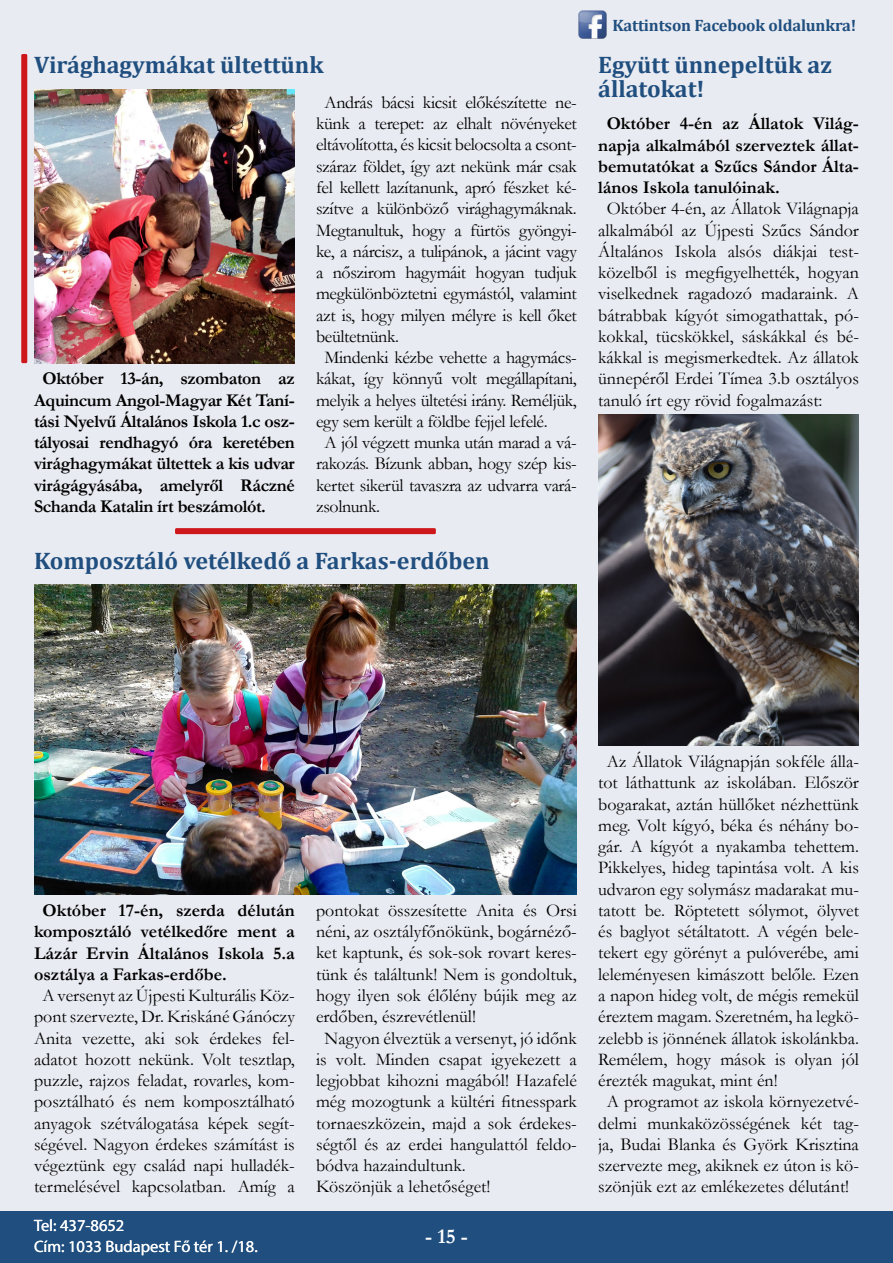
<style>
.page{position:relative;width:893px;height:1263px;background:#e9ebf2}
.page>*{position:absolute;margin:0;border:0;box-sizing:border-box;transform-origin:0 0}
.t1{font:700 24px/24px "Cambria";color:#204f7f}
.t2{font:700 21px "Garamond";color:#fff}
.t3{font:18px/21.3px "Garamond";color:#000;text-align:justify}
.t4{font:18px "Garamond";letter-spacing:-.02em;color:#000}
.t5{font:700 18px/21.3px "Garamond";color:#000;text-align:justify}
.t6{font:16.5px/21.3px "Myriad Pro";color:#fff}
.t7{font:700 16.5px "Cambria";letter-spacing:-.01em;color:#204f7f}
</style>
<div class="page">
<div style="left:0;top:1212px;width:893px;height:51px;background:#204f7f"></div>
<img style="left:598px;top:414px;width:261px;height:332px">
<div style="left:21px;top:54px;width:6px;height:309px;background:#cd171a;border-radius:2px"></div>
<div style="left:175px;top:528px;width:261px;height:6px;background:#cd171a;border-radius:2px"></div>
<img style="left:578px;top:10px;width:29px;height:29px">
<img style="left:34px;top:584px;width:543px;height:311px">
<img style="left:34px;top:89px;width:261px;height:274px">
<h1 class="t1" style="left:34px;top:52px;width:291px">Virághagymákat ültettünk</h1>
<p class="t5" style="left:34px;top:368px;width:262px;text-indent:8px">Október 13-án, szombaton az Aquincum Angol-Magyar Két Taní&shy;tási Nyelvű Általános Iskola 1.c osz&shy;tályosai rendhagyó óra keretében virághagymákat ültettek a kis udvar virágágyásába, amelyről Ráczné Schanda Katalin írt beszámolót.</p>
<p class="t4" style="left:325px;top:90px;width:254px">András bácsi kicsit előkészítette ne-</p>
<p class="t4" style="left:316px;top:111px;width:262px">künk a terepet: az elhalt növényeket</p>
<p class="t4" style="left:316px;top:133px;width:262px">eltávolította, és kicsit belocsolta a csont-</p>
<p class="t4" style="left:316px;top:154px;width:262px">száraz földet, így azt nekünk már csak</p>
<p class="t4" style="left:316px;top:175px;width:262px">fel kellett lazítanunk, apró fészket ké-</p>
<p class="t4" style="left:316px;top:196px;width:262px">szítve a különböző virághagymáknak.</p>
<p class="t4" style="left:316px;top:218px;width:262px">Megtanultuk, hogy a fürtös gyöngyi-</p>
<p class="t4" style="left:316px;top:239px;width:262px">ke, a nárcisz, a tulipánok, a jácint vagy</p>
<p class="t4" style="left:316px;top:260px;width:262px">a nőszirom hagymáit hogyan tudjuk</p>
<p class="t4" style="left:316px;top:282px;width:262px">megkülönböztetni egymástól, valamint</p>
<p class="t4" style="left:316px;top:303px;width:262px">azt is, hogy milyen mélyre is kell őket</p>
<p class="t4" style="left:316px;top:324px;width:84px">beültetnünk.</p>
<p class="t4" style="left:325px;top:345px;width:254px">Mindenki kézbe vehette a hagymács-</p>
<p class="t4" style="left:316px;top:367px;width:262px">kákat, így könnyű volt megállapítani,</p>
<p class="t4" style="left:316px;top:388px;width:262px">melyik a helyes ültetési irány. Reméljük,</p>
<p class="t4" style="left:316px;top:409px;width:233px">egy sem került a földbe fejjel lefelé.</p>
<p class="t4" style="left:325px;top:430px;width:254px">A jól végzett munka után marad a vá-</p>
<p class="t4" style="left:316px;top:452px;width:262px">rakozás. Bízunk abban, hogy szép kis-</p>
<p class="t4" style="left:316px;top:473px;width:262px">kertet sikerül tavaszra az udvarra vará-</p>
<p class="t4" style="left:316px;top:494px;width:66px">zsolnunk.</p>
<h1 class="t1" style="left:34px;top:548px;width:457px">Komposztáló vetélkedő a Farkas-erdőben</h1>
<p class="t7" style="left:612px;top:14px;width:245px">Kattintson Facebook oldalunkra!</p>
<h1 class="t1" style="left:598px;top:52px;width:235px">Együtt ünnepeltük az állatokat!</h1>
<p class="t5" style="left:598px;top:113px;width:262px;text-indent:8px">Október 4-én az Állatok Világ&shy;napja alkalmából szerveztek állat&shy;bemutatókat a Szűcs Sándor Álta&shy;lános Iskola tanulóinak.</p>
<p class="t3" style="left:598px;top:198px;width:262px;text-indent:8px">Október 4-én, az Állatok Világnapja alkalmából az Újpesti Szűcs Sándor Általános Iskola alsós diákjai test&shy;közelből is megfigyelhették, hogyan viselkednek ragadozó madaraink. A bátrabbak kígyót simogathattak, pó&shy;kokkal, tücskökkel, sáskákkal és bé&shy;kákkal is megismerkedtek. Az állatok ünnepéről Erdei Tímea 3.b osztályos tanuló írt egy rövid fogalmazást:</p>
<p class="t5" style="left:34px;top:900px;width:262px;text-indent:8px">Október 17-én, szerda délután komposztáló vetélkedőre ment a Lázár Ervin Általános Iskola 5.a osztálya a Farkas-erdőbe.</p>
<p class="t3" style="left:34px;top:984px;width:262px;text-align:center">A versenyt az Újpesti Kulturális Köz&shy;pont szervezte, Dr. Kriskáné Gánóczy Anita vezette, aki sok érdekes fel&shy;adatot hozott nekünk. Volt tesztlap, puzzle, rajzos feladat, rovarles, kom&shy;posztálható és nem komposztálható anyagok szétválogatása képek segít&shy;ségével. Nagyon érdekes számítást is végeztünk egy család napi hulladék&shy;termelésével kapcsolatban. Amíg a</p>
<p class="t3" style="left:316px;top:899px;width:262px">pontokat összesítette Anita és Orsi</p>
<p class="t3" style="left:316px;top:920px;width:262px">néni, az osztályfőnökünk, bogárnéző-</p>
<p class="t3" style="left:316px;top:942px;width:262px">ket kaptunk, és sok-sok rovart keres-</p>
<p class="t3" style="left:316px;top:963px;width:262px">tünk és találtunk! Nem is gondoltuk,</p>
<p class="t3" style="left:316px;top:984px;width:262px">hogy ilyen sok élőlény bújik meg az</p>
<p class="t3" style="left:316px;top:1005px;width:161px">erdőben, észrevétlenül!</p>
<p class="t3" style="left:325px;top:1027px;width:254px">Nagyon élveztük a versenyt, jó időnk</p>
<p class="t3" style="left:316px;top:1048px;width:262px">is volt. Minden csapat igyekezett a</p>
<p class="t3" style="left:316px;top:1069px;width:262px">legjobbat kihozni magából! Hazafelé</p>
<p class="t3" style="left:316px;top:1090px;width:262px">még mozogtunk a kültéri fitnesspark</p>
<p class="t3" style="left:316px;top:1112px;width:262px">tornaeszközein, majd a sok érdekes-</p>
<p class="t3" style="left:316px;top:1133px;width:262px">ségtől és az erdei hangulattól feldo-</p>
<p class="t3" style="left:316px;top:1154px;width:151px">bódva hazaindultunk.</p>
<p class="t3" style="left:316px;top:1175px;width:176px">Köszönjük a lehetőséget!</p>
<p class="t6" style="left:34px;top:1214px;width:225px">Tel: 437-8652<br>Cím: 1033 Budapest Fő tér 1. /18.</p>
<p class="t2" style="left:425px;top:1222px;width:44px">- 15 -</p>
<p class="t3" style="left:607px;top:750px;width:254px">Az Állatok Világnapján sokféle álla-</p>
<p class="t3" style="left:598px;top:772px;width:262px">tot láthattunk az iskolában. Először</p>
<p class="t3" style="left:598px;top:793px;width:262px">bogarakat, aztán hüllőket nézhettünk</p>
<p class="t3" style="left:598px;top:814px;width:262px">meg. Volt kígyó, béka és néhány bo-</p>
<p class="t3" style="left:598px;top:835px;width:262px">gár. A kígyót a nyakamba tehettem.</p>
<p class="t3" style="left:598px;top:857px;width:262px">Pikkelyes, hideg tapintása volt. A kis</p>
<p class="t3" style="left:598px;top:878px;width:262px">udvaron egy solymász madarakat mu-</p>
<p class="t3" style="left:598px;top:899px;width:262px">tatott be. Röptetett sólymot, ölyvet</p>
<p class="t3" style="left:598px;top:920px;width:262px">és baglyot sétáltatott. A végén bele-</p>
<p class="t3" style="left:598px;top:942px;width:262px">tekert egy görényt a pulóverébe, ami</p>
<p class="t3" style="left:598px;top:963px;width:262px">leleményesen kimászott belőle. Ezen</p>
<p class="t3" style="left:598px;top:984px;width:262px">a napon hideg volt, de mégis remekül</p>
<p class="t3" style="left:598px;top:1005px;width:262px">éreztem magam. Szeretném, ha legkö-</p>
<p class="t3" style="left:598px;top:1027px;width:262px">zelebb is jönnének állatok iskolánkba.</p>
<p class="t3" style="left:598px;top:1048px;width:262px">Remélem, hogy mások is olyan jól</p>
<p class="t3" style="left:598px;top:1069px;width:181px">érezték magukat, mint én!</p>
<p class="t3" style="left:607px;top:1090px;width:254px">A programot az iskola környezetvé-</p>
<p class="t3" style="left:598px;top:1112px;width:262px">delmi munkaközösségének két tag-</p>
<p class="t3" style="left:598px;top:1133px;width:262px">ja, Budai Blanka és Györk Krisztina</p>
<p class="t3" style="left:598px;top:1154px;width:262px">szervezte meg, akiknek ez úton is kö-</p>
<p class="t3" style="left:598px;top:1175px;width:253px">szönjük ezt az emlékezetes délutánt!</p>
</div>
